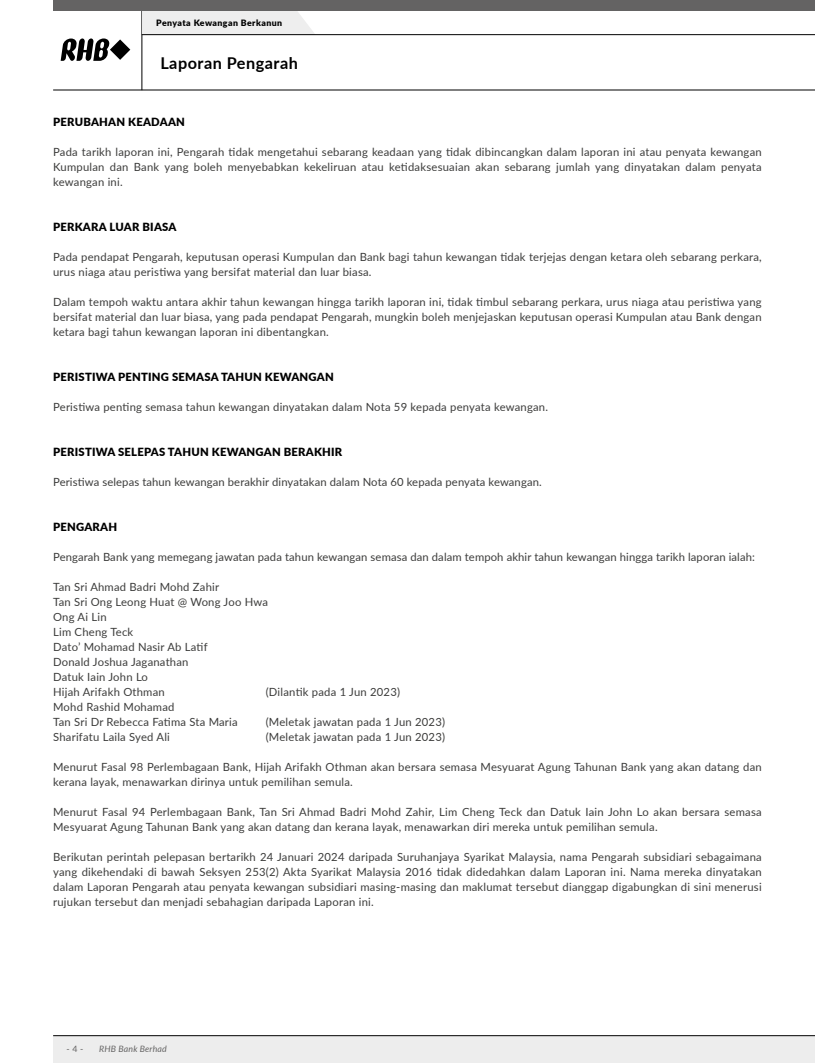
<style>
.page{position:relative;width:815px;height:1063px;background:#fff}
.page>*{position:absolute;margin:0;border:0;box-sizing:border-box;transform-origin:0 0}
.t1{font:700 16.25px "Lato";letter-spacing:.03em;color:#000}
.t2{font:11.25px/15px "Lato";letter-spacing:.02em;color:#3c3c3b}
.t3{font:900 11.25px "Lato";letter-spacing:.02em;color:#000}
.t4{font:900 8.75px "Lato";letter-spacing:.05em;color:#000}
.t5{font:italic 8.75px "Lato";letter-spacing:.02em;color:#646363}
.t6{font:8.75px "Lato";color:#646363}
</style>
<div class="page">
<div style="left:53px;top:1036px;width:762px;height:27px;background:#ededed"></div>
<svg style="left:61px;top:38px;width:69px;height:23px"></svg>
<hr style="left:53px;top:90px;width:762px;height:1px;background:#000">
<hr style="left:53px;top:1035px;width:762px;height:1px;background:#000">
<hr style="left:142px;top:11px;width:1px;height:79px;background:#000">
<div style="left:142px;top:11px;width:173px;height:23px;background:#eee"></div>
<hr style="left:142px;top:34px;width:673px;height:1px;background:#000">
<div style="left:53px;top:0;width:762px;height:11px;background:#646363"></div>
<p class="t4" style="left:156px;top:17px;width:127px">Penyata Kewangan Berkanun</p>
<h1 class="t1" style="left:160px;top:51px;width:139px">Laporan Pengarah</h1>
<p class="t3" style="left:53px;top:113px;width:133px">PERUBAHAN KEADAAN</p>
<p class="t2" style="left:53px;top:144px;width:710px;text-align:justify">Pada tarikh laporan ini, Pengarah tidak mengetahui sebarang keadaan yang tidak dibincangkan dalam laporan ini atau penyata kewangan Kumpulan dan Bank yang boleh menyebabkan kekeliruan atau ketidaksesuaian akan sebarang jumlah yang dinyatakan dalam penyata kewangan ini.</p>
<p class="t3" style="left:53px;top:218px;width:125px">PERKARA LUAR BIASA</p>
<p class="t2" style="left:53px;top:249px;width:710px">Pada pendapat Pengarah, keputusan operasi Kumpulan dan Bank bagi tahun kewangan tidak terjejas dengan ketara oleh sebarang perkara, urus niaga atau peristiwa yang bersifat material dan luar biasa.</p>
<p class="t2" style="left:53px;top:294px;width:710px;text-align:justify">Dalam tempoh waktu antara akhir tahun kewangan hingga tarikh laporan ini, tidak timbul sebarang perkara, urus niaga atau peristiwa yang bersifat material dan luar biasa, yang pada pendapat Pengarah, mungkin boleh menjejaskan keputusan operasi Kumpulan atau Bank dengan ketara bagi tahun kewangan laporan ini dibentangkan.</p>
<p class="t3" style="left:53px;top:368px;width:282px">PERISTIWA PENTING SEMASA TAHUN KEWANGAN</p>
<p class="t2" style="left:53px;top:399px;width:496px">Peristiwa penting semasa tahun kewangan dinyatakan dalam Nota 59 kepada penyata kewangan.</p>
<p class="t3" style="left:53px;top:443px;width:291px">PERISTIWA SELEPAS TAHUN KEWANGAN BERAKHIR</p>
<p class="t2" style="left:53px;top:474px;width:490px">Peristiwa selepas tahun kewangan berakhir dinyatakan dalam Nota 60 kepada penyata kewangan.</p>
<p class="t3" style="left:53px;top:518px;width:66px">PENGARAH</p>
<p class="t2" style="left:53px;top:549px;width:703px">Pengarah Bank yang memegang jawatan pada tahun kewangan semasa dan dalam tempoh akhir tahun kewangan hingga tarikh laporan ialah:</p>
<p class="t2" style="left:53px;top:579px;width:216px">Tan Sri Ahmad Badri Mohd Zahir<br>Tan Sri Ong Leong Huat @ Wong Joo Hwa<br>Ong Ai Lin<br>Lim Cheng Teck<br>Dato’ Mohamad Nasir Ab Latif<br>Donald Joshua Jaganathan<br>Datuk Iain John Lo<br>Hijah Arifakh Othman</p>
<p class="t2" style="left:266px;top:684px;width:136px">(Dilantik pada 1 Jun 2023)</p>
<p class="t2" style="left:53px;top:699px;width:186px">Mohd Rashid Mohamad<br>Tan Sri Dr Rebecca Fatima Sta Maria</p>
<p class="t2" style="left:266px;top:714px;width:181px">(Meletak jawatan pada 1 Jun 2023)</p>
<p class="t2" style="left:53px;top:729px;width:118px">Sharifatu Laila Syed Ali</p>
<p class="t2" style="left:266px;top:729px;width:181px">(Meletak jawatan pada 1 Jun 2023)</p>
<p class="t2" style="left:53px;top:759px;width:710px">Menurut Fasal 98 Perlembagaan Bank, Hijah Arifakh Othman akan bersara semasa Mesyuarat Agung Tahunan Bank yang akan datang dan kerana layak, menawarkan dirinya untuk pemilihan semula.</p>
<p class="t2" style="left:53px;top:804px;width:710px">Menurut Fasal 94 Perlembagaan Bank, Tan Sri Ahmad Badri Mohd Zahir, Lim Cheng Teck dan Datuk Iain John Lo akan bersara semasa<br>Mesyuarat Agung Tahunan Bank yang akan datang dan kerana layak, menawarkan diri mereka untuk pemilihan semula.</p>
<p class="t2" style="left:53px;top:849px;width:710px;text-align:justify">Berikutan perintah pelepasan bertarikh 24 Januari 2024 daripada Suruhanjaya Syarikat Malaysia, nama Pengarah subsidiari sebagaimana yang dikehendaki di bawah Seksyen 253(2) Akta Syarikat Malaysia 2016 tidak didedahkan dalam Laporan ini. Nama mereka dinyatakan dalam Laporan Pengarah atau penyata kewangan subsidiari masing-masing dan maklumat tersebut dianggap digabungkan di sini menerusi rujukan tersebut dan menjadi sebahagian daripada Laporan ini.</p>
<p class="t6" style="left:67px;top:1043px;width:18px">- 4 -</p>
<p class="t5" style="left:99px;top:1043px;width:69px">RHB Bank Berhad</p>
</div>
